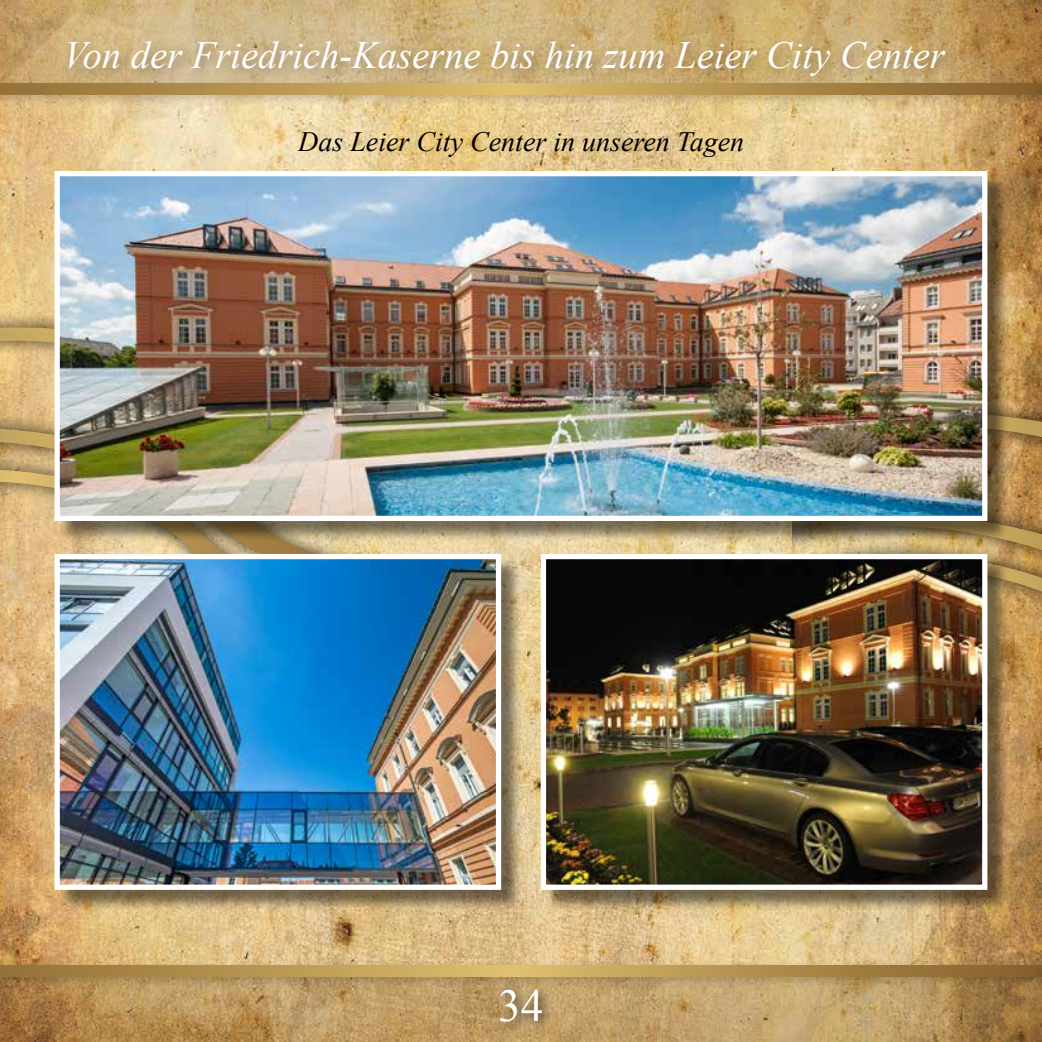
<style>
.page{position:relative;width:1042px;height:1042px;background:#fff}
.page>*{position:absolute;margin:0;border:0;box-sizing:border-box;transform-origin:0 0}
.t1{font:45.5px "Times New Roman";color:#fff}
.t2{font:italic 38.5px "Times New Roman";color:#fff}
.t3{font:italic 28px "Times New Roman";color:#000}
</style>
<div class="page">
<img style="left:0;top:108px;width:1042px;height:852px">
<svg style="left:0;top:0;width:1041px;height:78px;background:#c7a76f"></svg>
<svg style="left:0;top:990px;width:1041px;height:52px;background:#b9955e"></svg>
<hr style="left:1041px;top:0;width:1px;height:83px;background:#5d401c">
<hr style="left:1041px;top:970px;width:1px;height:72px;background:#5d401c">
<div style="left:0;top:78px;width:1042px;height:30px;background:#000;opacity:.2"></div>
<svg style="left:0;top:83px;width:1029px;height:11px;background:#ab8848"></svg>
<div style="left:0;top:960px;width:1042px;height:30px;background:#000;opacity:.2"></div>
<svg style="left:0;top:965px;width:1029px;height:11px;background:#b4914f"></svg>
<div style="left:1029px;top:78px;width:13px;height:30px;background:#000;opacity:.2"></div>
<svg style="left:1041px;top:83px;width:1px;height:12px"></svg>
<div style="left:1029px;top:960px;width:13px;height:30px;background:#000;opacity:.2"></div>
<svg style="left:0;top:592px;width:55px;height:42px;background:#e0ba82"></svg>
<svg style="left:0;top:526px;width:356px;height:51px;background:#d4b681"></svg>
<svg style="left:0;top:322px;width:55px;height:188px;background:#cfaf75"></svg>
<svg style="left:1009px;top:611px;width:32px;height:108px;background:#c59650"></svg>
<svg style="left:792px;top:408px;width:249px;height:187px;background:#ba965a"></svg>
<div style="left:62px;top:35px;width:897px;height:56px;background:#000;opacity:.3"></div>
<div style="left:494px;top:983px;width:61px;height:52px;background:#000;opacity:.75"></div>
<div style="left:57px;top:174px;width:952px;height:369px;background:#000;opacity:.5"></div>
<img style="left:61px;top:177px;width:920px;height:338px">
<div style="left:55px;top:171px;width:932px;height:350px;border:5px solid #fff"></div>
<div style="left:57px;top:556px;width:466px;height:355px;background:#000;opacity:.5"></div>
<img style="left:61px;top:560px;width:434px;height:324px">
<div style="left:55px;top:554px;width:446px;height:336px;border:5px solid #fff"></div>
<div style="left:543px;top:556px;width:466px;height:355px;background:#000;opacity:.5"></div>
<img style="left:547px;top:560px;width:434px;height:324px">
<div style="left:541px;top:554px;width:446px;height:336px;border:5px solid #fff"></div>
<p class="t2" style="left:63px;top:29px;width:883px">Von der Friedrich-Kaserne bis hin zum Leier City Center</p>
<p class="t3" style="left:298px;top:122px;width:447px">Das Leier City Center in unseren Tagen</p>
<p class="t1" style="left:498px;top:975px;width:47px">34</p>
</div>
